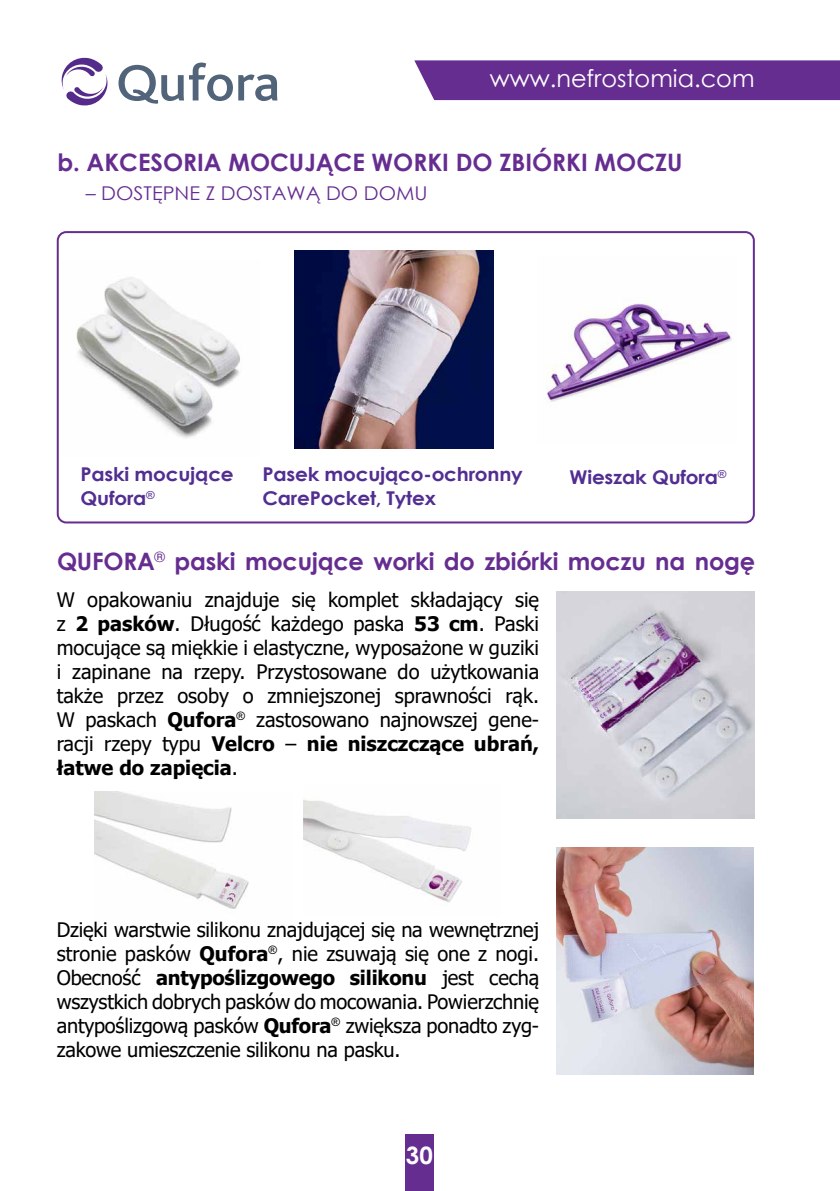
<style>
.page{position:relative;width:840px;height:1191px;background:#fff}
.page>*{position:absolute;margin:0;border:0;box-sizing:border-box;transform-origin:0 0}
.t1{font:700 24px "Century Gothic";letter-spacing:-.01em;color:#662d91}
.t2{font:24px "Century Gothic";color:#fff}
.t3{font:700 24px "Century Gothic";color:#fff}
.t4{font:20px/24px "Tahoma";letter-spacing:-.01em;color:#000;text-align:justify}
.t5{font:700 19px/24px "Century Gothic";letter-spacing:-.01em;color:#522e91;scale:1.05 1}
.t6{font:19px "Century Gothic";color:#662d91;scale:1.05 1}
.s1{font-weight:700}
</style>
<div class="page">
<div style="left:405px;top:1134px;width:29px;height:57px;background:#662d91"></div>
<img style="left:556px;top:591px;width:198px;height:227px">
<img style="left:95px;top:792px;width:154px;height:117px">
<img style="left:303px;top:799px;width:169px;height:103px">
<img style="left:76px;top:277px;width:164px;height:161px">
<div style="left:57px;top:231px;width:697px;height:292px;border:2px solid #662d91;border-radius:9px"></div>
<img style="left:295px;top:251px;width:198px;height:197px">
<img style="left:546px;top:299px;width:186px;height:109px">
<img style="left:556px;top:848px;width:197px;height:226px">
<div style="left:414px;top:60px;width:425px;height:40px;background:#662d91"></div>
<svg style="left:61px;top:57px;width:216px;height:49px"></svg>
<p class="t2" style="left:489px;top:62px;width:266px">www.nefrostomia.com</p>
<p class="t1" style="left:57px;top:144px;width:626px">b. AKCESORIA MOCUJĄCE WORKI DO ZBIÓRKI MOCZU</p>
<p class="t6" style="left:86px;top:180px;width:327px">– DOSTĘPNE Z DOSTAWĄ DO DOMU</p>
<p class="t5" style="left:81px;top:462px;width:147px">Paski mocujące<br>Qufora<sup>R</sup></p>
<p class="t5" style="left:262px;top:462px;width:249px">Pasek mocująco-ochronny<br>CarePocket, Tytex</p>
<p class="t5" style="left:569px;top:464px;width:151px">Wieszak Qufora<sup>R</sup></p>
<p class="t1" style="left:57px;top:542px;width:699px">QUFORA<sup>®</sup> paski mocujące worki do zbiórki moczu na nogę</p>
<p class="t4" style="left:57px;top:588px;width:483px">W opakowaniu znajduje się komplet składający się z <span class="s1">2 pasków</span>. Długość każdego paska <span class="s1">53 cm</span>. Paski mocujące są miękkie i elastyczne, wyposażone w guziki i zapinane na rzepy. Przystosowane do użytkowania także przez osoby o zmniejszonej sprawności rąk.<br>W paskach <span class="s1">Qufora</span><sup>R</sup> zastosowano najnowszej gene&shy;racji rzepy typu <span class="s1">Velcro</span> – <span class="s1">nie niszczczące ubrań, łatwe do zapięcia</span>.</p>
<p class="t4" style="left:57px;top:918px;width:483px">Dzięki warstwie silikonu znajdującej się na wewnętrznej stronie pasków <span class="s1">Qufora</span><sup>R</sup>, nie zsuwają się one z nogi.<br>Obecność <span class="s1">antypoślizgowego silikonu</span> jest cechą wszystkich dobrych pasków do mocowania. Powierzchnię antypoślizgową pasków <span class="s1">Qufora</span><sup>R</sup> zwiększa ponadto zyg&shy;zakowe umieszczenie silikonu na pasku.</p>
<p class="t3" style="left:405px;top:1137px;width:29px">30</p>
</div>
